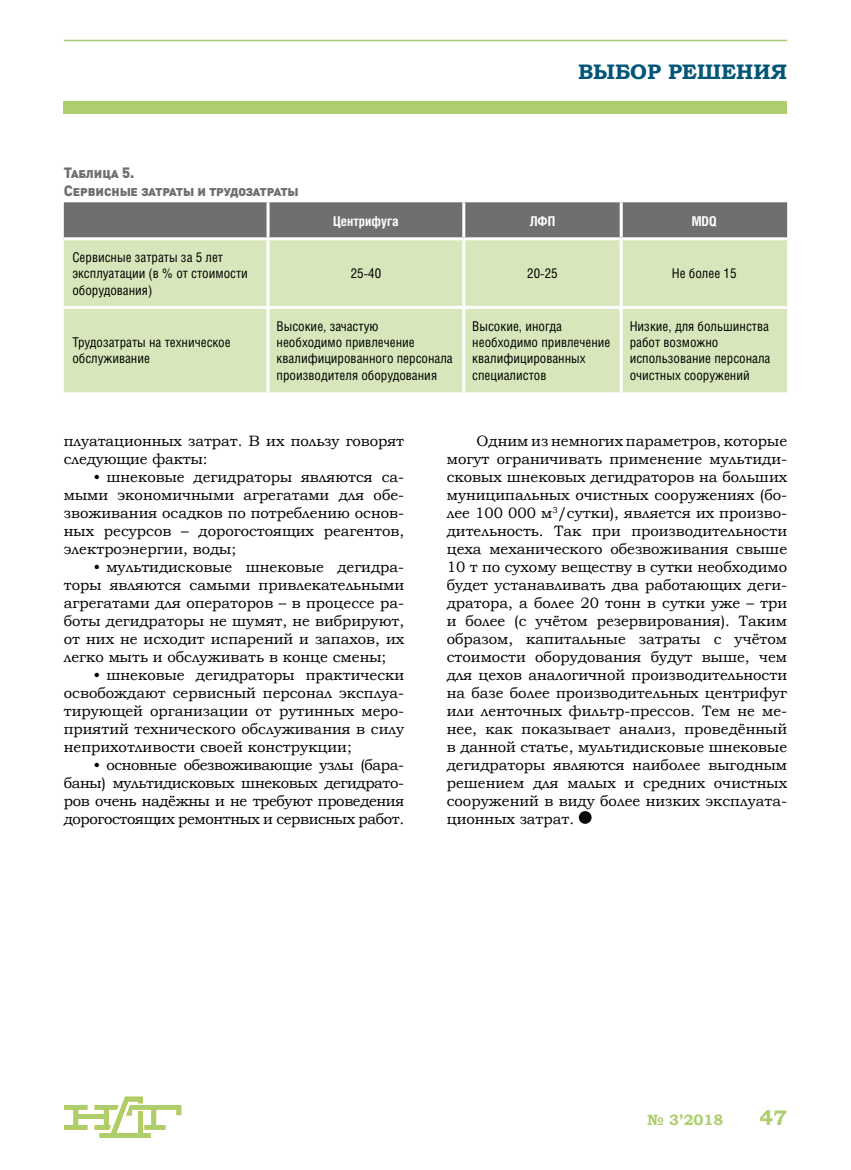
<style>
.page{position:relative;width:851px;height:1170px;background:#fff}
.page>*{position:absolute;margin:0;border:0;box-sizing:border-box;transform-origin:0 0}
.t1{font:700 21px "Bookman Old Style";color:#005578}
.t2{font:700 21px "Bookman Old Style";color:#adce6d}
.t3{font:15px/18px "Bookman Old Style";color:#000;text-align:justify}
.t4{font:15px/18px "Izvest Sans Headline";color:#706f6f}
.t5{font:700 15px "Bookman Old Style";color:#adce6d}
.t6{font:13.5px/16.2px "Helios Cond C";color:#000}
.t7{font:700 13.5px "Helios Cond C";color:#fff}
</style>
<div class="page">
<hr style="left:64px;top:40px;width:723px;height:1px;background:#a2cb77">
<div style="left:64px;top:101px;width:723px;height:13px;background:#adce6d"></div>
<svg style="left:64px;top:1096px;width:117px;height:41px"></svg>
<div style="left:578px;top:811px;width:13px;height:12px;background:#0a0a0a;border-radius:50%"></div>
<div style="left:64px;top:202px;width:723px;height:35px;background:#706f6f"></div>
<div style="left:64px;top:240px;width:723px;height:152px;background:#d8e7bb"></div>
<hr style="left:266px;top:202px;width:3px;height:35px;background:#fff">
<hr style="left:462px;top:202px;width:3px;height:35px;background:#fff">
<hr style="left:619px;top:202px;width:3px;height:35px;background:#fff">
<hr style="left:266px;top:240px;width:3px;height:66px;background:#fff">
<hr style="left:462px;top:240px;width:3px;height:66px;background:#fff">
<hr style="left:619px;top:240px;width:3px;height:66px;background:#fff">
<hr style="left:64px;top:306px;width:399px;height:3px;background:#fff">
<hr style="left:266px;top:309px;width:3px;height:83px;background:#fff">
<hr style="left:463px;top:306px;width:158px;height:3px;background:#fff">
<hr style="left:462px;top:309px;width:3px;height:83px;background:#fff">
<hr style="left:621px;top:306px;width:166px;height:3px;background:#fff">
<hr style="left:619px;top:309px;width:3px;height:83px;background:#fff">
<p class="t4" style="left:64px;top:164px;width:236px">Таблица 5.<br>Сервисные затраты и трудозатраты</p>
<p class="t6" style="left:72px;top:251px;width:177px">Сервисные затраты за 5 лет эксплуатации (в % от стоимости оборудования)</p>
<h1 class="t1" style="left:578px;top:59px;width:210px">ВЫБОР РЕШЕНИЯ</h1>
<p class="t7" style="left:333px;top:216px;width:67px">Центрифуга</p>
<p class="t7" style="left:529px;top:216px;width:27px">ЛФП</p>
<p class="t7" style="left:691px;top:216px;width:27px">MDQ</p>
<p class="t6" style="left:350px;top:267px;width:32px">25-40</p>
<p class="t6" style="left:527px;top:267px;width:32px">20-25</p>
<p class="t6" style="left:671px;top:267px;width:66px">Не более 15</p>
<p class="t6" style="left:72px;top:335px;width:160px">Трудозатраты на техническое обслуживание</p>
<p class="t6" style="left:276px;top:319px;width:178px">Высокие, зачастую<br>необходимо привлечение квалифицированного персонала производителя оборудования</p>
<p class="t6" style="left:472px;top:319px;width:140px">Высокие, иногда необходимо привлечение квалифицированных специалистов</p>
<p class="t6" style="left:629px;top:319px;width:142px">Низкие, для большинства работ возможно использование персонала очи стных сооружений</p>
<p class="t3" style="left:64px;top:431px;width:342px">плуатационных затрат. В их пользу говорят следующие факты:</p>
<p class="t3" style="left:64px;top:467px;width:342px;text-indent:30px">• шнековые дегидраторы являются са&shy;мыми экономичными агрегатами для обе&shy;звоживания осадков по потреблению основ&shy;ных ресурсов – дорогостоящих реагентов, электроэнергии, воды;</p>
<p class="t3" style="left:64px;top:557px;width:342px;text-indent:30px">• мультидисковые шнековые дегидра&shy;торы являются самыми привлекательными агрегатами для операторов – в процессе ра&shy;боты дегидраторы не шумят, не вибрируют, от них не исходит испарений и запахов, их легко мыть и обслуживать в конце смены;</p>
<p class="t3" style="left:64px;top:665px;width:342px;text-indent:30px">• шнековые дегидраторы практически освобождают сервисный персонал эксплуа&shy;тирующей организации от рутинных меро&shy;приятий технического обслуживания в силу неприхотливости своей конструкции;</p>
<p class="t3" style="left:64px;top:755px;width:342px;text-indent:30px">• основные обезвоживающие узлы (бара&shy;баны) мультидисковых шнековых дегидрато&shy;ров очень надёжны и не требуют проведения дорогостоящих ремонтных и сервисных работ.</p>
<p class="t3" style="left:446px;top:431px;width:342px;text-indent:30px">Одним из немногих параметров, которые могут ограничивать применение мультиди&shy;сковых шнековых дегидраторов на больших муниципальных очистных сооружениях (бо&shy;лее 100 000 м<sup>3</sup>/сутки), является их произво&shy;дительность. Так при производительности цеха механического обезвоживания свыше 10 т по сухому веществу в сутки необходимо будет устанавливать два работающих деги&shy;дратора, а более 20 тонн в сутки уже – три и более (с учётом резервирования). Таким образом, капитальные затраты с учётом стоимости оборудования будут выше, чем для цехов аналогичной производительности на базе более производительных центрифуг или ленточных фильтр-прессов. Тем не ме&shy;нее, как показывает анализ, проведённый в данной статье, мультидисковые шнековые дегидраторы являются наиболее выгодным решением для малых и средних очистных сооружений в виду более низких эксплуата&shy;ционных затрат.</p>
<p class="t5" style="left:647px;top:1110px;width:78px">№ 3’2018</p>
<h1 class="t2" style="left:759px;top:1105px;width:29px">47</h1>
</div>
